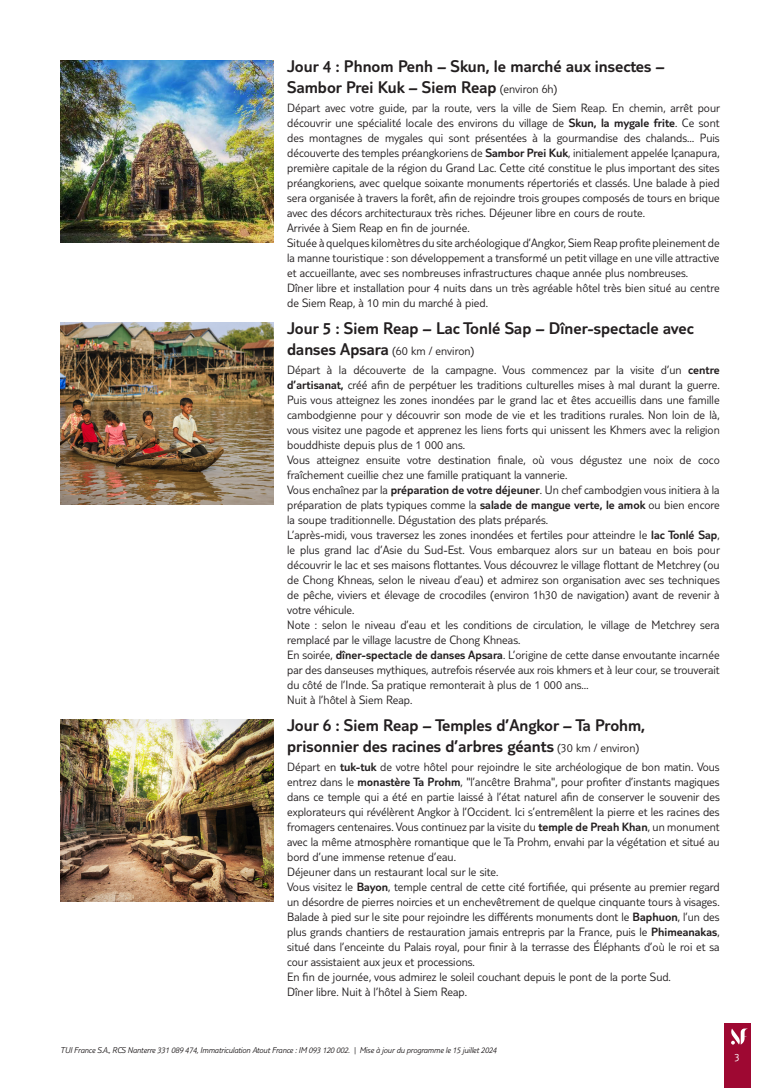
<style>
.page{position:relative;width:780px;height:1088px;background:#fff}
.page>*{position:absolute;margin:0;border:0;box-sizing:border-box;transform-origin:0 0}
.t1{font:300 17.5px/21px "TUI Type";color:#231f20}
.t2{font:300 12.5px/15px "TUI Type";color:#231f20}
.t3{font:300 11.25px "TUI Type";color:#fff}
.t4{font:italic 300 8.75px "TUI Type";letter-spacing:-.02em;color:#231f20}
.s1{font-size:12.5px}
.s2{font-style:inherit}
.s3{font-size:17.5px}
</style>
<div class="page">
<div style="left:724px;top:1023px;width:26px;height:65px;background:#9e0832"></div>
<svg style="left:731px;top:1028px;width:17px;height:16px"></svg>
<img style="left:60px;top:60px;width:213px;height:182px">
<img style="left:60px;top:322px;width:213px;height:182px">
<img style="left:60px;top:719px;width:213px;height:182px">
<h1 class="t1" style="left:287px;top:55px;width:379px">Jour 4 : Phnom Penh – Skun, le marché aux insectes –<br>Sambor Prei Kuk – Siem Reap <span class="s1">(environ 6h)</span></h1>
<p class="t2" style="left:287px;top:100px;width:434px">Départ avec votre guide, par la route, vers la ville de Siem Reap. En chemin, arrêt pour découvrir une spécialité locale des environs du village de <span class="s2">Skun, la mygale frite</span>. Ce sont des montagnes de mygales qui sont présentées à la gourmandise des chalands… Puis découverte des temples préangkoriens de <span class="s2">Sambor Prei Kuk</span>, initialement appelée Içanapura, première capitale de la région du Grand Lac. Cette cité constitue le plus important des sites préangkoriens, avec quelque soixante monuments répertoriés et classés. Une balade à pied sera organisée à travers la forêt, afin de rejoindre trois groupes composés de tours en brique avec des décors architecturaux très riches. Déjeuner libre en cours de route.<br>Arrivée à Siem Reap en fin de journée.<br>Située à quelques kilomètres du site archéologique d’Angkor, Siem Reap profite pleinement de la manne touristique : son développement a transformé un petit village en une ville attractive et accueillante, avec ses nombreuses infrastructures chaque année plus nombreuses.<br>Dîner libre et installation pour 4 nuits dans un très agréable hôtel très bien situé au centre de Siem Reap, à 10 min du marché à pied.</p>
<h1 class="t1" style="left:287px;top:317px;width:408px">Jour 5 : Siem Reap – Lac Tonlé Sap – Dîner-spectacle avec</h1>
<p class="t2" style="left:287px;top:341px;width:434px;line-height:18.5px"><span class="s3">danses Apsara</span> (60 km / environ)<br>Départ à la découverte de la campagne. Vous commencez par la visite d’un <span class="s2">centre</span></p>
<p class="t2" style="left:287px;top:377px;width:434px"><span class="s2">d’artisanat,</span> créé afin de perpétuer les traditions culturelles mises à mal durant la guerre.<br>Puis vous atteignez les zones inondées par le grand lac et êtes accueillis dans une famille cambodgienne pour y découvrir son mode de vie et les traditions rurales. Non loin de là, vous visitez une pagode et apprenez les liens forts qui unissent les Khmers avec la religion bouddhiste depuis plus de 1 000 ans.<br>Vous atteignez ensuite votre destination finale, où vous dégustez une noix de coco fraîchement cueillie chez une famille pratiquant la vannerie.<br>Vous enchaînez par la <span class="s2">préparation de votre déjeuner</span>. Un chef cambodgien vous initiera à la préparation de plats typiques comme la <span class="s2">salade de mangue verte, le amok</span> ou bien encore la soupe traditionnelle. Dégustation des plats préparés.<br>L’après-midi, vous traversez les zones inondées et fertiles pour atteindre le <span class="s2">lac Tonlé Sap</span>, le plus grand lac d’Asie du Sud-Est. Vous embarquez alors sur un bateau en bois pour découvrir le lac et ses maisons flottantes. Vous découvrez le village flottant de Metchrey (ou de Chong Khneas, selon le niveau d’eau) et admirez son organisation avec ses techniques de pêche, viviers et élevage de crocodiles (environ 1h30 de navigation) avant de revenir à votre véhicule.<br>Note : selon le niveau d’eau et les conditions de circulation, le village de Metchrey sera remplacé par le village lacustre de Chong Khneas.<br>En soirée, <span class="s2">dîner-spectacle de danses Apsara</span>. L’origine de cette danse envoutante incarnée par des danseuses mythiques, autrefois réservée aux rois khmers et à leur cour, se trouverait du côté de l’Inde. Sa pratique remonterait à plus de 1 000 ans…<br>Nuit à l’hôtel à Siem Reap.</p>
<h1 class="t1" style="left:287px;top:714px;width:359px">Jour 6 : Siem Reap – Temples d’Angkor – Ta Prohm, prisonnier des racines d’arbres géants <span class="s1">(30 km / environ)</span></h1>
<p class="t2" style="left:287px;top:759px;width:434px">Départ en <span class="s2">tuk-tuk</span> de votre hôtel pour rejoindre le site archéologique de bon matin. Vous entrez dans le <span class="s2">monastère Ta Prohm</span>, "l’ancêtre Brahma", pour profiter d’instants magiques dans ce temple qui a été en partie laissé à l’état naturel afin de conserver le souvenir des explorateurs qui révélèrent Angkor à l’Occident. Ici s’entremêlent la pierre et les racines des fromagers centenaires. Vous continuez par la visite du <span class="s2">temple de Preah Khan</span>, un monument avec la même atmosphère romantique que le Ta Prohm, envahi par la végétation et situé au bord d’une immense retenue d’eau.<br>Déjeuner dans un restaurant local sur le site.<br>Vous visitez le <span class="s2">Bayon</span>, temple central de cette cité fortifiée, qui présente au premier regard un désordre de pierres noircies et un enchevêtrement de quelque cinquante tours à visages.<br>Balade à pied sur le site pour rejoindre les différents monuments dont le <span class="s2">Baphuon</span>, l’un des plus grands chantiers de restauration jamais entrepris par la France, puis le <span class="s2">Phimeanakas</span>, situé dans l’enceinte du Palais royal, pour finir à la terrasse des Éléphants d’où le roi et sa cour assistaient aux jeux et processions.<br>En fin de journée, vous admirez le soleil couchant depuis le pont de la porte Sud.<br>Dîner libre. Nuit à l’hôtel à Siem Reap.</p>
<p class="t4" style="left:60px;top:1045px;width:438px">TUI France S.A., RCS Nanterre 331 089 474, Immatriculation Atout France : IM 093 120 002. | Mise à jour du programme le 15 juillet 2024</p>
<p class="t3" style="left:734px;top:1050px;width:7px">3</p>
</div>
